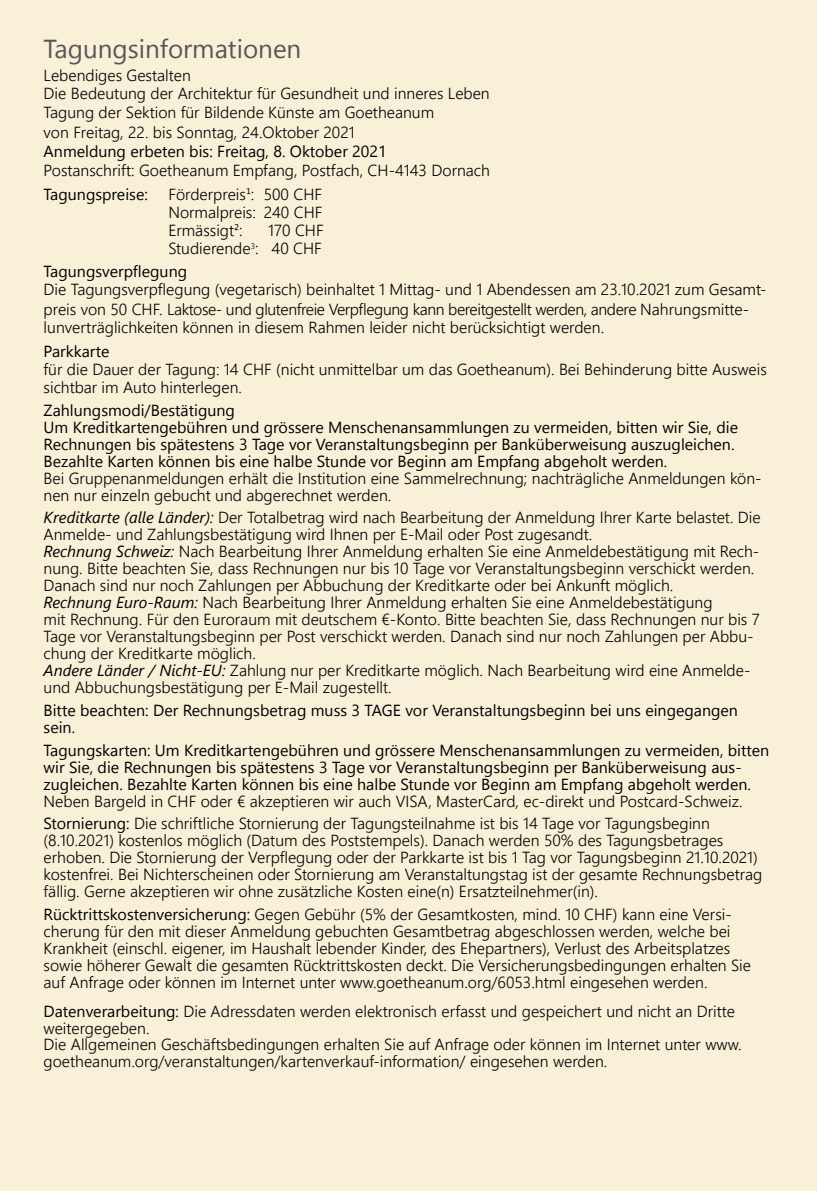
<style>
.page{position:relative;width:817px;height:1191px;background:#fff}
.page>*{position:absolute;margin:0;border:0;box-sizing:border-box;transform-origin:0 0}
.t1{font:26px "Segoe UI";color:#575756}
.t2{font:300 16px/17px "Segoe UI";color:#000}
.t3{font:16px/17px "Segoe UI";color:#000}
.s1{font-size:14px}
.s2{font-weight:400;font-style:italic}
.s3{font-weight:400}
</style>
<div class="page">
<div style="left:0;top:0;width:816px;height:1191px;background:#f8f1d7"></div>
<h1 class="t1" style="left:44px;top:29px;width:259px">Tagungsinformationen</h1>
<p class="t2" style="left:44px;top:65px;width:447px;line-height:18.8px">Lebendiges Gestalten<br>Die Bedeutung der Architektur für Gesundheit und inneres Leben Tagung der Sektion für Bildende Künste am Goetheanum<br>von Freitag, 22. bis Sonntag, 24.Oktober 2021</p>
<p class="t3" style="left:44px;top:142px;width:344px">Anmeldung erbeten bis: Freitag, 8. Oktober 2021</p>
<p class="t2" style="left:44px;top:161px;width:448px">Postanschrift: Goetheanum Empfang, Postfach, CH-4143 Dornach</p>
<p class="t3" style="left:44px;top:185px;width:106px">Tagungspreise:</p>
<p class="t2" style="left:168px;top:184px;width:155px;line-height:18px;text-align:justify">Förderpreis<span class="s1">¹</span>: 500 CHF Normalpreis: 240 CHF Ermässigt<span class="s1">²</span>:</p>
<p class="t2" style="left:168px;top:220px;width:157px;line-height:18px;text-align:right">170 CHF<br>Studierende<sup>3</sup>: 40 CHF</p>
<p class="t3" style="left:44px;top:263px;width:145px">Tagungsverpflegung</p>
<p class="t2" style="left:44px;top:279px;width:724px;line-height:20px">Die Tagungsverpflegung (vegetarisch) beinhaltet 1 Mittag- und 1 Abendessen am 23.10.2021 zum Gesamt&shy;preis von 50 CHF. Laktose- und glutenfreie Verpflegung kann bereitgestellt werden, andere Nahrungsmitte-</p>
<p class="t2" style="left:44px;top:318px;width:562px">lunverträglichkeiten können in diesem Rahmen leider nicht berücksichtigt werden.</p>
<p class="t3" style="left:44px;top:342px;width:67px">Parkkarte</p>
<p class="t2" style="left:44px;top:360px;width:724px;line-height:18px">für die Dauer der Tagung: 14 CHF (nicht unmittelbar um das Goetheanum). Bei Behinderung bitte Ausweis sichtbar im Auto hinterlegen.</p>
<p class="t3" style="left:44px;top:401px;width:695px">Zahlungsmodi/Bestätigung<br>Um Kreditkartengebühren und grössere Menschenansammlungen zu vermeiden, bitten wir Sie, die Rechnungen bis spätestens 3 Tage vor Veranstaltungsbeginn per Banküberweisung auszugleichen.<br>Bezahlte Karten können bis eine halbe Stunde vor Beginn am Empfang abgeholt werden.</p>
<p class="t2" style="left:44px;top:469px;width:719px">Bei Gruppenanmeldungen erhält die Institution eine Sammelrechnung; nachträgliche Anmeldungen kön&shy;nen nur einzeln gebucht und abgerechnet werden.</p>
<p class="t2" style="left:44px;top:508px;width:718px"><span class="s2">Kreditkarte (alle Länder):</span> Der Totalbetrag wird nach Bearbeitung der Anmeldung Ihrer Karte belastet. Die Anmelde- und Zahlungsbestätigung wird Ihnen per E-Mail oder Post zugesandt.<br><span class="s2">Rechnung Schweiz:</span> Nach Bearbeitung Ihrer Anmeldung erhalten Sie eine Anmeldebestätigung mit Rech&shy;nung. Bitte beachten Sie, dass Rechnungen nur bis 10 Tage vor Veranstaltungsbeginn verschickt werden.<br>Danach sind nur noch Zahlungen per Abbuchung der Kreditkarte oder bei Ankunft möglich.<br><span class="s2">Rechnung Euro-Raum:</span> Nach Bearbeitung Ihrer Anmeldung erhalten Sie eine Anmeldebestätigung<br>mit Rechnung. Für den Euroraum mit deutschem €-Konto. Bitte beachten Sie, dass Rechnungen nur bis 7<br>Tage vor Veranstaltungsbeginn per Post verschickt werden. Danach sind nur noch Zahlungen per Abbu&shy;chung der Kreditkarte möglich.<br><span class="s2">Andere Länder / Nicht-EU:</span> Zahlung nur per Kreditkarte möglich. Nach Bearbeitung wird eine Anmelde&shy;und Abbuchungsbestätigung per E-Mail zugestellt.</p>
<p class="t3" style="left:44px;top:701px;width:695px">Bitte beachten: Der Rechnungsbetrag muss 3 TAGE vor Veranstaltungsbeginn bei uns eingegangen sein.</p>
<p class="t3" style="left:44px;top:741px;width:727px">Tagungskarten: Um Kreditkartengebühren und grössere Menschenansammlungen zu vermeiden, bitten wir Sie, die Rechnungen bis spätestens 3 Tage vor Veranstaltungsbeginn per Banküberweisung aus&shy;zugleichen. Bezahlte Karten können bis eine halbe Stunde vor Beginn am Empfang abgeholt werden.</p>
<p class="t2" style="left:44px;top:789px;width:700px;line-height:22.6px">Neben Bargeld in CHF oder € akzeptieren wir auch VISA, MasterCard, ec-direkt und Postcard-Schweiz.<br><span class="s3">Stornierung:</span> Die schriftliche Stornierung der Tagungsteilnahme ist bis 14 Tage vor Tagungsbeginn</p>
<p class="t2" style="left:44px;top:831px;width:720px">(8.10.2021) kostenlos möglich (Datum des Poststempels). Danach werden 50% des Tagungsbetrages erhoben. Die Stornierung der Verpflegung oder der Parkkarte ist bis 1 Tag vor Tagungsbeginn 21.10.2021) kostenfrei. Bei Nichterscheinen oder Stornierung am Veranstaltungstag ist der gesamte Rechnungsbetrag fällig. Gerne akzeptieren wir ohne zusätzliche Kosten eine(n) Ersatzteilnehmer(in).</p>
<p class="t2" style="left:44px;top:905px;width:709px"><span class="s3">Rücktrittskostenversicherung:</span> Gegen Gebühr (5% der Gesamtkosten, mind. 10 CHF) kann eine Versi&shy;cherung für den mit dieser Anmeldung gebuchten Gesamtbetrag abgeschlossen werden, welche bei Krankheit (einschl. eigener, im Haushalt lebender Kinder, des Ehepartners), Verlust des Arbeitsplatzes sowie höherer Gewalt die gesamten Rücktrittskosten deckt. Die Versicherungsbedingungen erhalten Sie auf Anfrage oder können im Internet unter www.goetheanum.org/6053.html eingesehen werden.</p>
<p class="t2" style="left:44px;top:1001px;width:699px"><span class="s3">Datenverarbeitung:</span> Die Adressdaten werden elektronisch erfasst und gespeichert und nicht an Dritte weitergegeben.<br>Die Allgemeinen Geschäftsbedingungen erhalten Sie auf Anfrage oder können im Internet unter www. goetheanum.org/veranstaltungen/kartenverkauf-information/ eingesehen werden.</p>
</div>
